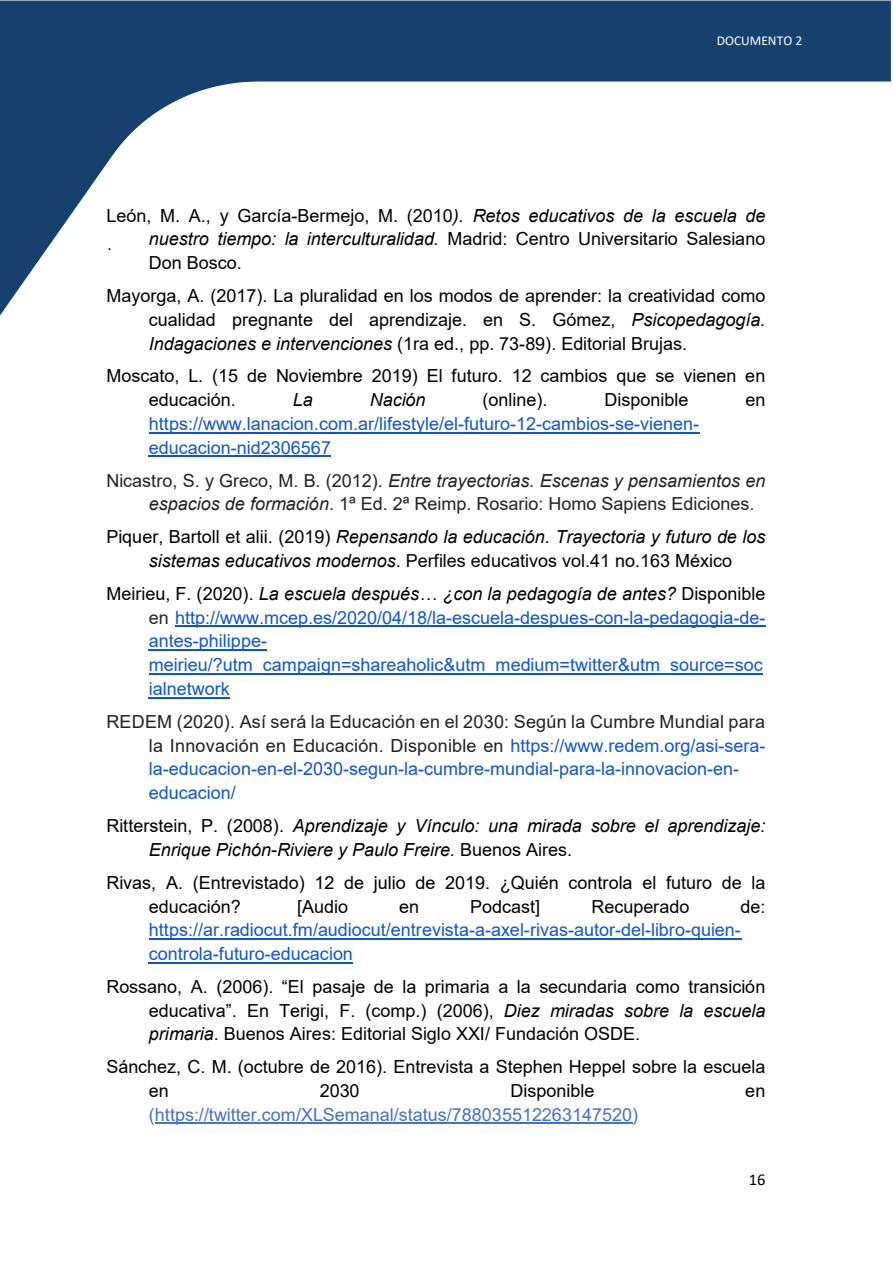
<style>
.page{position:relative;width:893px;height:1263px;background:#fff}
.page>*{position:absolute;margin:0;border:0;box-sizing:border-box;transform-origin:0 0}
.t1{font:18px/23.9px "Arial";color:#000;text-align:justify}
.t2{font:18px/23.9px "Arial";color:#15c}
.t3{font:italic 18px/23.7px "Arial";color:#000;text-align:center}
.t4{font:18px/23.7px "Arial";color:#222}
.t5{font:18px "Arial";color:#4472c4}
.t6{font:16.5px "Calibri";color:#000}
.t7{font:13.5px "Calibri";color:#fff}
.s1{font-style:italic}
.s2{font-style:normal}
.s3{color:#000}
.s4{font-style:italic;color:#000}
.s5{color:#212529}
.s6{color:#202124}
</style>
<div class="page">
<svg style="left:0;top:1px;width:891px;height:314px"></svg>
<div style="left:717px;top:33px;width:101px;height:15px;background:#16406d"></div>
<img style="left:107px;top:233px;width:679px;height:82px">
<div style="left:106px;top:205px;width:659px;height:20px;background:#fff"></div>
<div style="left:149px;top:229px;width:616px;height:20px;background:#fff"></div>
<div style="left:149px;top:252px;width:93px;height:21px;background:#fff"></div>
<div style="left:106px;top:285px;width:659px;height:21px;background:#fff"></div>
<div style="left:149px;top:309px;width:616px;height:21px;background:#fff"></div>
<hr style="left:149px;top:432px;width:550px;height:1px;background:#15c">
<hr style="left:149px;top:456px;width:182px;height:1px;background:#15c">
<hr style="left:175px;top:625px;width:590px;height:2px;background:#15c">
<hr style="left:149px;top:649px;width:118px;height:2px;background:#15c">
<hr style="left:149px;top:673px;width:614px;height:1px;background:#15c">
<hr style="left:149px;top:697px;width:81px;height:1px;background:#15c">
<hr style="left:149px;top:938px;width:592px;height:1px;background:#15c">
<hr style="left:149px;top:962px;width:204px;height:1px;background:#15c">
<hr style="left:155px;top:1123px;width:477px;height:1px;background:#4472c4">
<p class="t7" style="left:717px;top:31px;width:87px">DOCUMENTO 2</p>
<p class="t1" style="left:149px;top:203px;width:618px;text-indent:-43px">León, M. A., y García-Bermejo, M. (2010<span class="s1">). Retos educativos de la escuela de nuestro tiempo: la interculturalidad.</span> Madrid: Centro Universitario Salesiano Don Bosco.</p>
<p class="t1" style="left:149px;top:284px;width:618px;text-indent:-43px">Mayorga, A. (2017). La pluralidad en los modos de aprender: la creatividad como cualidad pregnante del aprendizaje. en S. Gómez, <span class="s1">Psicopedagogía.<br>Indagaciones e intervenciones</span> (1ra ed., pp. 73-89). Editorial Brujas.</p>
<p class="t1" style="left:149px;top:364px;width:618px;text-indent:-43px">Moscato, L. (15 de Noviembre 2019) El futuro. 12 cambios que se vienen en educación.</p>
<p class="t6" style="left:107px;top:233px;width:6px">.</p>
<p class="t3" style="left:293px;top:388px;width:21px">La</p>
<p class="t3" style="left:370px;top:388px;width:57px">Nación</p>
<p class="t1" style="left:482px;top:388px;width:67px">(online).</p>
<p class="t1" style="left:604px;top:388px;width:85px">Disponible</p>
<p class="t1" style="left:745px;top:388px;width:21px">en</p>
<p class="t2" style="left:149px;top:412px;width:552px">https://www.lanacion.com.ar/lifestyle/el-futuro-12-cambios-se-vienen&shy;educacion-nid2306567</p>
<p class="t4" style="left:149px;top:468px;width:618px;text-indent:-43px">Nicastro, S. y Greco, M. B. (2012). <span class="s1">Entre trayectorias. Escenas y pensamientos en espacios de formación</span>. 1ª Ed. 2ª Reimp. Rosario: Homo Sapiens Ediciones.</p>
<p class="t3" style="left:106px;top:525px;width:660px"><span class="s2">Piquer, Bartoll et alii. (2019)</span> Repensando la educación. Trayectoria y futuro de los sistemas educativos modernos<span class="s2">. Perfiles educativos vol.41 no.163 México</span></p>
<p class="t2" style="left:149px;top:581px;width:618px;text-indent:-43px"><span class="s3">Meirieu, F. (2020).</span> <span class="s4">La escuela después… ¿con la pedagogía de antes?</span> <span class="s3">Disponible </span><span class="s5">en</span> http://www.mcep.es/2020/04/18/la-escuela-despues-con-la-pedagogia-de&shy;antes-philippe&shy;meirieu/?utm_campaign=shareaholic&amp;utm_medium=twitter&amp;utm_source=soc ialnetwork</p>
<p class="t2" style="left:149px;top:709px;width:618px;text-indent:-43px"><span class="s6">REDEM (2020). Así será la Educación en el 2030: Según la Cumbre Mundial para la Innovación en Educación. Disponible en</span> https://www.redem.org/asi-sera&shy;la-educacion-en-el-2030-segun-la-cumbre-mundial-para-la-innovacion-en&shy;educacion/</p>
<p class="t3" style="left:149px;top:814px;width:618px;text-align:left;text-indent:-43px"><span class="s2">Ritterstein, P. (2008).</span> Aprendizaje y Vínculo: una mirada sobre el aprendizaje:<br>Enrique Pichón-Riviere y Paulo Freire. <span class="s2">Buenos Aires.</span></p>
<p class="t1" style="left:149px;top:870px;width:618px;text-indent:-43px">Rivas, A. (Entrevistado) 12 de julio de 2019. ¿Quién controla el futuro de la educación?</p>
<p class="t2" style="left:149px;top:894px;width:618px;text-indent:592px"><span class="s3">de: </span>https://ar.radiocut.fm/audiocut/entrevista-a-axel-rivas-autor-del-libro-quien&shy;controla-futuro-educacion</p>
<p class="t1" style="left:149px;top:974px;width:618px;text-indent:-43px">Rossano, A. (2006). “El pasaje de la primaria a la secundaria como transición educativa”. En Terigi, F. (comp.) (2006), <span class="s1">Diez miradas sobre la escuela primaria</span>. Buenos Aires: Editorial Siglo XXI/ Fundación OSDE.</p>
<p class="t1" style="left:149px;top:1055px;width:618px;text-indent:-43px">Sánchez, C. M. (octubre de 2016). Entrevista a Stephen Heppel sobre la escuela en</p>
<p class="t1" style="left:297px;top:894px;width:52px">[Audio</p>
<p class="t1" style="left:399px;top:894px;width:21px">en</p>
<p class="t1" style="left:470px;top:894px;width:71px">Podcast]</p>
<p class="t1" style="left:591px;top:894px;width:99px">Recuperado</p>
<p class="t1" style="left:320px;top:1079px;width:41px">2030</p>
<p class="t1" style="left:510px;top:1079px;width:85px">Disponible</p>
<p class="t1" style="left:745px;top:1079px;width:22px">en</p>
<p class="t5" style="left:149px;top:1102px;width:491px">(https://twitter.com/XLSemanal/status/788035512263147520)</p>
<p class="t6" style="left:749px;top:1168px;width:18px">16</p>
</div>
